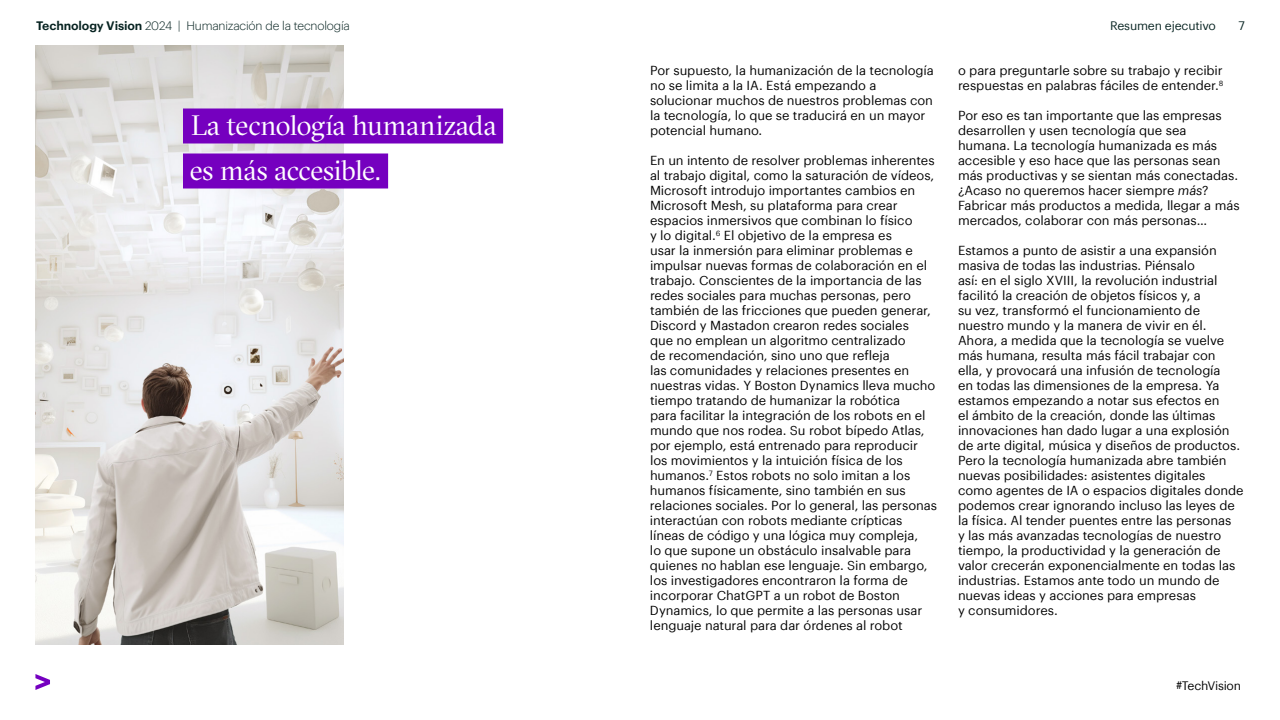
<style>
.page{position:relative;width:1280px;height:720px;background:#fff}
.page>*{position:absolute;margin:0;border:0;box-sizing:border-box;transform-origin:0 0}
.t1{font:28px/45px "GT Sectra Fine";letter-spacing:-.01em;color:#fff}
.t2{font:12.8px/15px "Graphik";letter-spacing:-.005em;color:#000}
.t3{font:300 12px "Graphik";letter-spacing:-.015em;color:#072321}
.t4{font:12px "Graphik";letter-spacing:-.015em;color:#072321}
.t5{font:12px "Graphik";letter-spacing:-.025em;color:#000}
.s1{font-weight:600}
.s2{font-style:italic}
</style>
<div class="page">
<svg style="left:35px;top:674px;width:15px;height:16px"></svg>
<img style="left:35px;top:45px;width:309px;height:600px">
<div style="left:183px;top:108px;width:320px;height:36px;background:#7500bf"></div>
<div style="left:183px;top:154px;width:205px;height:34px;background:#7500bf"></div>
<p class="t3" style="left:36px;top:17px;width:315px"><span class="s1">Technology Vision</span> 2024 | Humanización de la tecnología</p>
<p class="t4" style="left:1110px;top:17px;width:107px">Resumen ejecutivo</p>
<p class="t4" style="left:1239px;top:17px;width:8px">7</p>
<h1 class="t1" style="left:190px;top:103px;width:308px">La tecnología humanizada es más accesible.</h1>
<p class="t2" style="left:650px;top:62px;width:285px">Por supuesto, la humanización de la tecnología no se limita a la IA. Está empezando a solucionar muchos de nuestros problemas con la tecnología, lo que se traducirá en un mayor potencial humano.</p>
<p class="t2" style="left:650px;top:152px;width:289px">En un intento de resolver problemas inherentes al trabajo digital, como la saturación de vídeos, Microsoft introdujo importantes cambios en Microsoft Mesh, su plataforma para crear espacios inmersivos que combinan lo físico<br>y lo digital.<sup>6</sup> El objetivo de la empresa es<br>usar la inmersión para eliminar problemas e impulsar nuevas formas de colaboración en el trabajo. Conscientes de la importancia de las redes sociales para muchas personas, pero también de las fricciones que pueden generar, Discord y Mastadon crearon redes sociales<br>que no emplean un algoritmo centralizado<br>de recomendación, sino uno que refleja<br>las comunidades y relaciones presentes en nuestras vidas. Y Boston Dynamics lleva mucho tiempo tratando de humanizar la robótica<br>para facilitar la integración de los robots en el mundo que nos rodea. Su robot bípedo Atlas, por ejemplo, está entrenado para reproducir los movimientos y la intuición física de los humanos.<sup>7</sup> Estos robots no solo imitan a los humanos físicamente, sino también en sus relaciones sociales. Por lo general, las personas interactúan con robots mediante crípticas líneas de código y una lógica muy compleja,<br>lo que supone un obstáculo insalvable para quienes no hablan ese lenguaje. Sin embargo, los investigadores encontraron la forma de incorporar ChatGPT a un robot de Boston Dynamics, lo que permite a las personas usar lenguaje natural para dar órdenes al robot</p>
<p class="t2" style="left:958px;top:62px;width:267px">o para preguntarle sobre su trabajo y recibir respuestas en palabras fáciles de entender.<sup>8</sup></p>
<p class="t2" style="left:958px;top:107px;width:283px">Por eso es tan importante que las empresas desarrollen y usen tecnología que sea humana. La tecnología humanizada es más accesible y eso hace que las personas sean más productivas y se sientan más conectadas. ¿Acaso no queremos hacer siempre <span class="s2">más</span>?<br>Fabricar más productos a medida, llegar a más mercados, colaborar con más personas...</p>
<p class="t2" style="left:958px;top:242px;width:287px">Estamos a punto de asistir a una expansión masiva de todas las industrias. Piénsalo<br>así: en el siglo XVIII, la revolución industrial facilitó la creación de objetos físicos y, a<br>su vez, transformó el funcionamiento de nuestro mundo y la manera de vivir en él.<br>Ahora, a medida que la tecnología se vuelve más humana, resulta más fácil trabajar con<br>ella, y provocará una infusión de tecnología<br>en todas las dimensiones de la empresa. Ya estamos empezando a notar sus efectos en<br>el ámbito de la creación, donde las últimas innovaciones han dado lugar a una explosión de arte digital, música y diseños de productos.<br>Pero la tecnología humanizada abre también nuevas posibilidades: asistentes digitales<br>como agentes de IA o espacios digitales donde podemos crear ignorando incluso las leyes de la física. Al tender puentes entre las personas<br>y las más avanzadas tecnologías de nuestro tiempo, la productividad y la generación de valor crecerán exponencialmente en todas las industrias. Estamos ante todo un mundo de nuevas ideas y acciones para empresas<br>y consumidores.</p>
<p class="t5" style="left:1176px;top:677px;width:67px">#TechVision</p>
</div>
